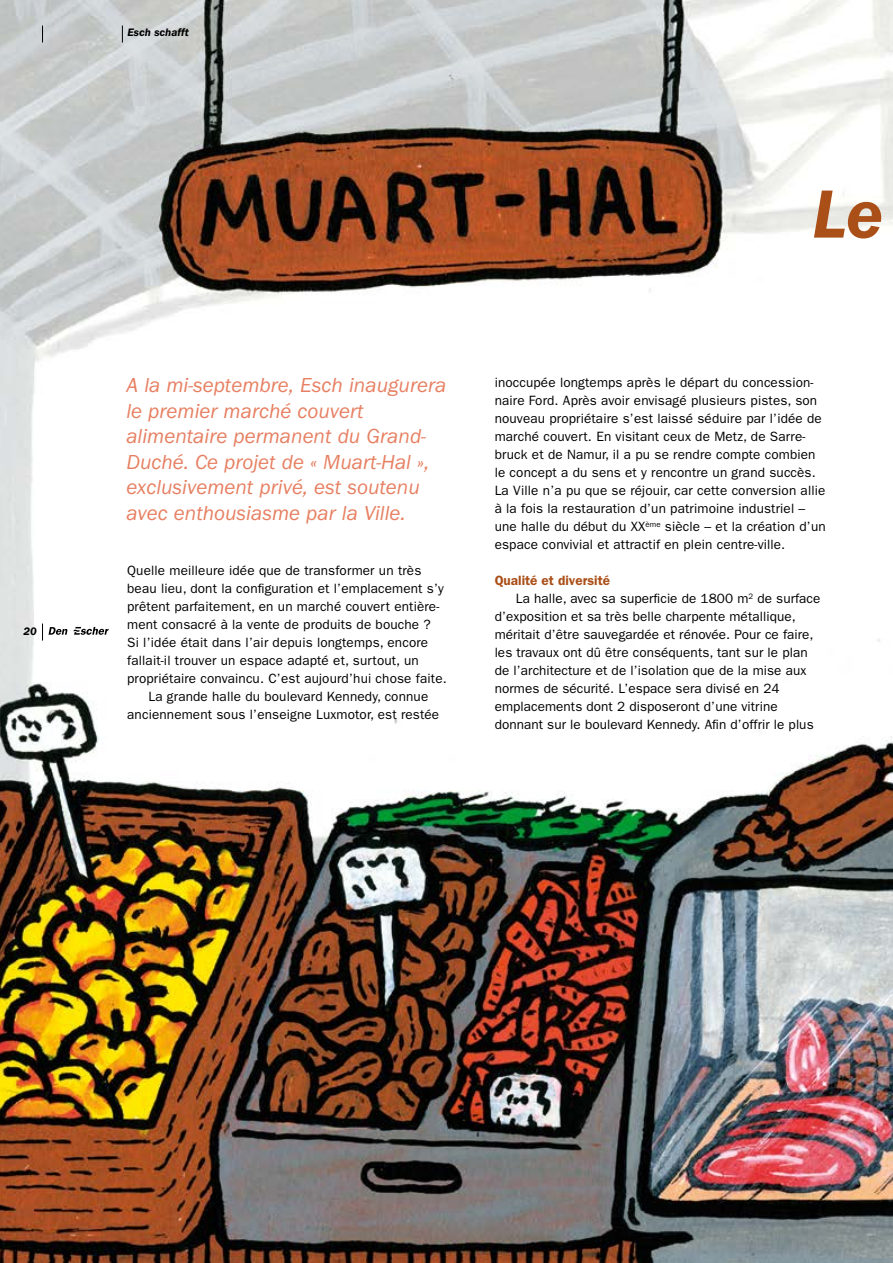
<style>
.page{position:relative;width:893px;height:1263px;background:#fff}
.page>*{position:absolute;margin:0;border:0;box-sizing:border-box;transform-origin:0 0}
.TITRE_1{font:italic 600 70.5px "ITC Franklin Gothic Std";color:#aa4f18}
.TITRE_2{font:italic 21px/25.5px "ITC Franklin Gothic Std";color:#e78062}
.TEXT_DE{font:13.5px/18px "ITC Franklin Gothic Std";letter-spacing:.01em;color:#000}
.TITRE_3{font:600 13.5px "ITC Franklin Gothic Std";color:#aa4f18}
.t1{font:italic 600 11.25px "ITC Franklin Gothic Std";color:#000}
</style>
<div class="page">
<img style="left:0;top:0;width:893px;height:1263px">
<svg style="left:42px;top:623px;width:1px;height:17px"></svg>
<svg style="left:42px;top:26px;width:1px;height:17px"></svg>
<svg style="left:122px;top:26px;width:1px;height:17px"></svg>
<svg style="left:49px;top:627px;width:18px;height:8px"></svg>
<svg style="left:74px;top:627px;width:35px;height:8px"></svg>
<p class="t1" style="left:23px;top:625px;width:15px">20</p>
<p class="t1" style="left:128px;top:26px;width:63px">Esch schafft</p>
<p class="TITRE_1" style="left:812px;top:175px;width:72px">Le</p>
<p class="TITRE_2" style="left:126px;top:373px;width:322px">A la mi-septembre, Esch inaugurera le premier marché couvert alimentaire permanent du Grand-<br>Duché. Ce projet de « Muart-Hal », exclusivement privé, est soutenu avec enthousiasme par la Ville.</p>
<p class="TEXT_DE" style="left:127px;top:561px;width:321px">Quelle meilleure idée que de transformer un très beau lieu, dont la configuration et l’emplacement s’y prêtent parfaitement, en un marché couvert entière&shy;ment consacré à la vente de produits de bouche ?<br>Si l’idée était dans l’air depuis longtemps, encore fallait-il trouver un espace adapté et, surtout, un propriétaire convaincu. C’est aujourd’hui chose faite.</p>
<p class="TEXT_DE" style="left:127px;top:687px;width:313px;text-indent:21px">La grande halle du boulevard Kennedy, connue anciennement sous l’enseigne Luxmotor, est restée</p>
<p class="TEXT_DE" style="left:495px;top:374px;width:333px">inoccupée longtemps après le départ du concession&shy;naire Ford. Après avoir envisagé plusieurs pistes, son nouveau propriétaire s’est laissé séduire par l’idée de marché couvert. En visitant ceux de Metz, de Sarre&shy;bruck et de Namur, il a pu se rendre compte combien le concept a du sens et y rencontre un grand succès.<br>La Ville n’a pu que se réjouir, car cette conversion allie à la fois la restauration d’un patrimoine industriel – une halle du début du XX<sup>ème</sup> siècle – et la création d’un espace convivial et attractif en plein centre-ville.</p>
<p class="TITRE_3" style="left:495px;top:573px;width:117px">Qualité et diversité</p>
<p class="TEXT_DE" style="left:495px;top:590px;width:327px;text-indent:21px">La halle, avec sa superficie de 1800 m<sup>2</sup> de surface d’exposition et sa très belle charpente métallique, méritait d’être sauvegardée et rénovée. Pour ce faire, les travaux ont dû être conséquents, tant sur le plan de l’architecture et de l’isolation que de la mise aux normes de sécurité. L’espace sera divisé en 24 emplacements dont 2 disposeront d’une vitrine donnant sur le boulevard Kennedy. Afin d’offrir le plus</p>
</div>
